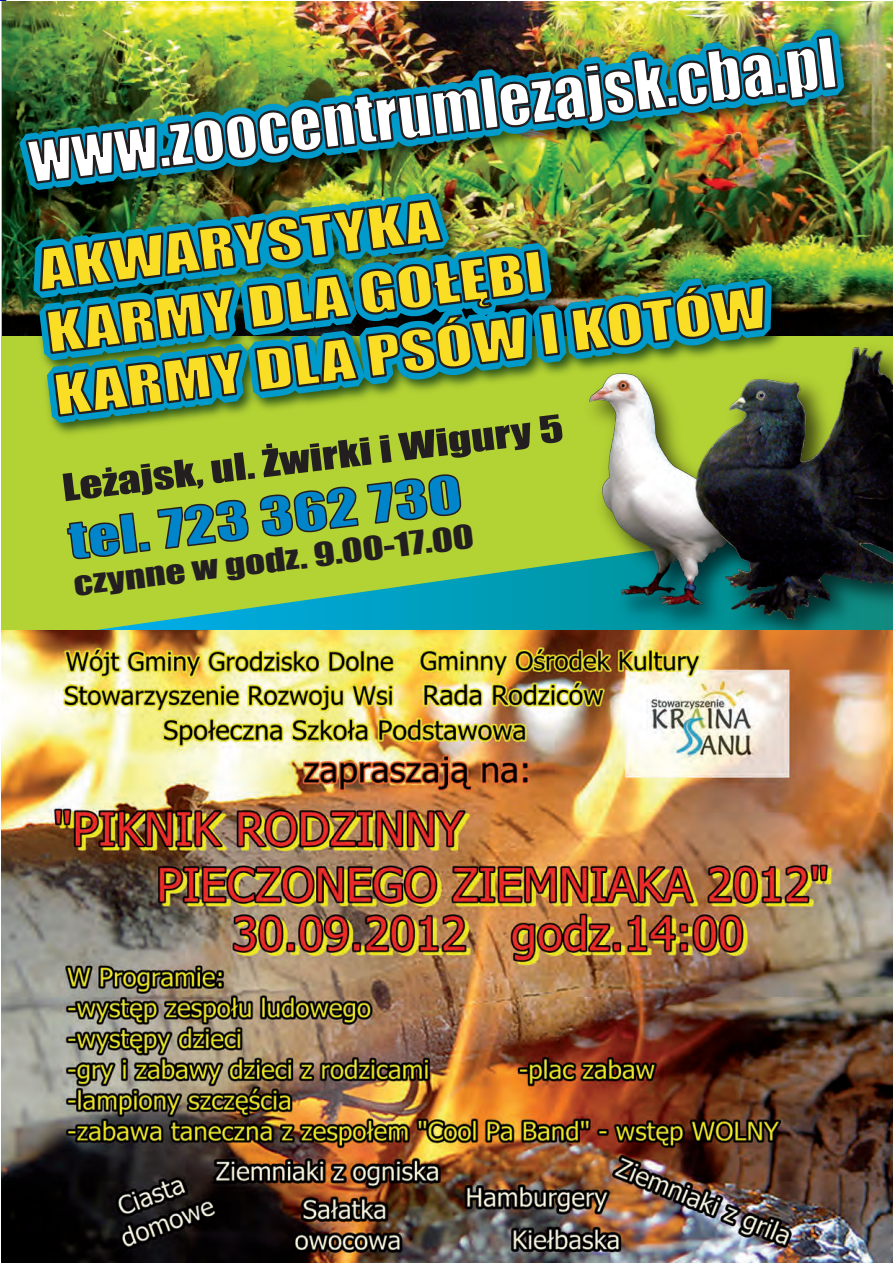
<style>
.page{position:relative;width:893px;height:1263px;background:#fff}
.page>*{position:absolute;margin:0;border:0;box-sizing:border-box;transform-origin:0 0}
.t1{font:64.95px "Impact";color:#fff}
.t2{font:52.65px/63.2px "Impact";color:#f9de25;scale:1.3 1}
.t3{font:48.9px "Impact";color:#0084ca;scale:1.29 1}
.t4{font:34.8px "Impact";color:#231f20;scale:1.29 1}
.t5{font:30.3px "Impact";color:#231f20;scale:1.29 1}
</style>
<div class="page">
<img style="left:2px;top:1px;width:891px;height:335px">
<div style="left:2px;top:336px;width:891px;height:298px;background:#b3d234"></div>
<img style="left:12px;top:21px;width:851px;height:188px">
<img style="left:19px;top:29px;width:825px;height:394px">
<svg style="left:119px;top:499px;width:127px;height:17px"></svg>
<svg style="left:259px;top:486px;width:98px;height:30px"></svg>
<svg style="left:366px;top:474px;width:96px;height:42px"></svg>
<svg style="left:66px;top:516px;width:510px;height:114px"></svg>
<img style="left:550px;top:357px;width:98px;height:263px">
<img style="left:648px;top:320px;width:245px;height:310px">
<img style="left:2px;top:630px;width:891px;height:633px">
<p class="t1" style="left:23px;top:109px;width:814px;rotate:-7deg">www.zoocentrumlezajsk.cba.pl</p>
<p class="t2" style="left:35px;top:237px;width:554px;rotate:-7deg">AKWARYSTYKA<br>KARMY DLA GOŁĘBI<br>KARMY DLA PSÓW I KOTÓW</p>
<p class="t4" style="left:59px;top:462px;width:392px;rotate:-7deg">Leżajsk, ul. Żwirki i Wigury 5</p>
<p class="t3" style="left:64px;top:503px;width:308px;rotate:-7deg">tel. 723 362 730</p>
<p class="t5" style="left:71px;top:561px;width:314px;rotate:-7deg">czynne w godz. 9.00-17.00</p>
</div>
